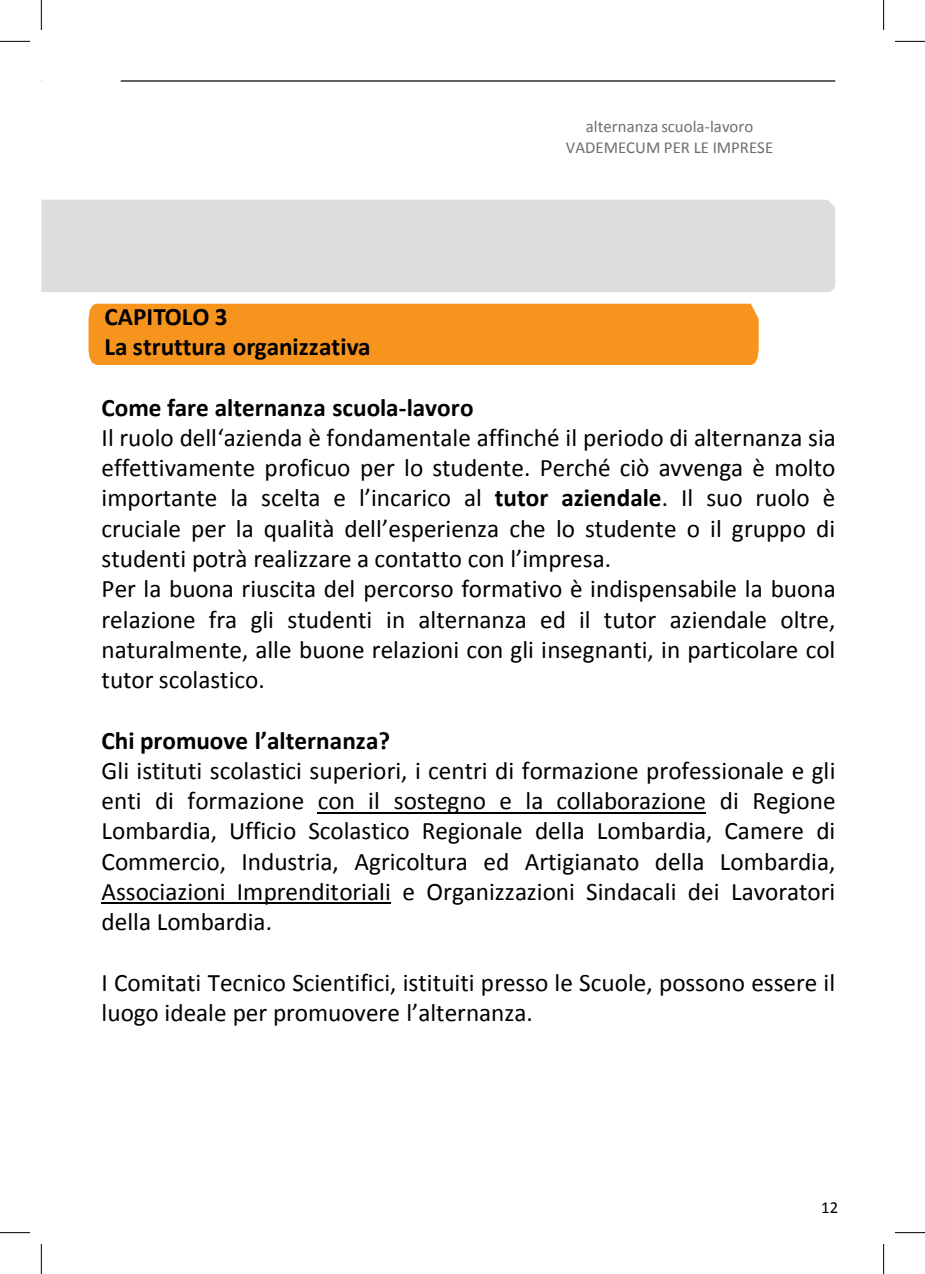
<style>
.page{position:relative;width:925px;height:1274px;background:#fff}
.page>*{position:absolute;margin:0;border:0;box-sizing:border-box;transform-origin:0 0}
.t1{font:25.2px/30.2px "Calibri";color:#000}
.t2{font:700 25.2px/30.2px "Calibri";color:#000}
.t3{font:16.8px/20.2px "Calibri";color:#6d6e71;text-align:center}
.t4{font:16.8px "Calibri";color:#000}
.s1{font-weight:700}
</style>
<div class="page">
<hr style="left:121px;top:80px;width:714px;height:2px;background:#231f20">
<div style="left:41px;top:200px;width:794px;height:92px;background:#dcddde"></div>
<div style="left:88px;top:304px;width:670px;height:61px;background:#f7941d"></div>
<hr style="left:318px;top:811px;width:388px;height:2px;background:#000">
<hr style="left:101px;top:902px;width:290px;height:2px;background:#000">
<hr style="left:0;top:41px;width:30px;height:1px;background:#000">
<hr style="left:895px;top:41px;width:30px;height:1px;background:#000">
<hr style="left:0;top:1232px;width:30px;height:1px;background:#000">
<hr style="left:895px;top:1232px;width:30px;height:1px;background:#000">
<hr style="left:41px;top:0;width:1px;height:30px;background:#000">
<hr style="left:41px;top:1243px;width:1px;height:30px;background:#000">
<hr style="left:883px;top:0;width:1px;height:30px;background:#000">
<hr style="left:883px;top:1243px;width:1px;height:30px;background:#000">
<p class="t3" style="left:566px;top:116px;width:209px">alternanza scuola-lavoro<br>VADEMECUM PER LE IMPRESE</p>
<p class="t2" style="left:104px;top:300px;width:268px">CAPITOLO 3<br>La struttura organizzativa</p>
<p class="t1" style="left:101px;top:391px;width:736px"><span class="s1">Come fare alternanza scuola-lavoro<br></span>Il ruolo dell‘azienda è fondamentale affinché il periodo di alternanza sia effettivamente proficuo per lo studente. Perché ciò avvenga è molto importante la scelta e l’incarico al <span class="s1">tutor aziendale</span>. Il suo ruolo è cruciale per la qualità dell’esperienza che lo studente o il gruppo di studenti potrà realizzare a contatto con l’impresa.<br>Per la buona riuscita del percorso formativo è indispensabile la buona relazione fra gli studenti in alternanza ed il tutor aziendale oltre, naturalmente, alle buone relazioni con gli insegnanti, in particolare col tutor scolastico.</p>
<p class="t1" style="left:102px;top:723px;width:735px"><span class="s1">Chi promuove l’alternanza?<br></span>Gli istituti scolastici superiori, i centri di formazione professionale e gli enti di formazione con il sostegno e la collaborazione di Regione Lombardia, Ufficio Scolastico Regionale della Lombardia, Camere di Commercio, Industria, Agricoltura ed Artigianato della Lombardia, Associazioni Imprenditoriali e Organizzazioni Sindacali dei Lavoratori della Lombardia.</p>
<p class="t1" style="left:102px;top:965px;width:735px">I Comitati Tecnico Scientifici, istituiti presso le Scuole, possono essere il luogo ideale per promuovere l’alternanza.</p>
<p class="t4" style="left:821px;top:1196px;width:18px">12</p>
</div>
